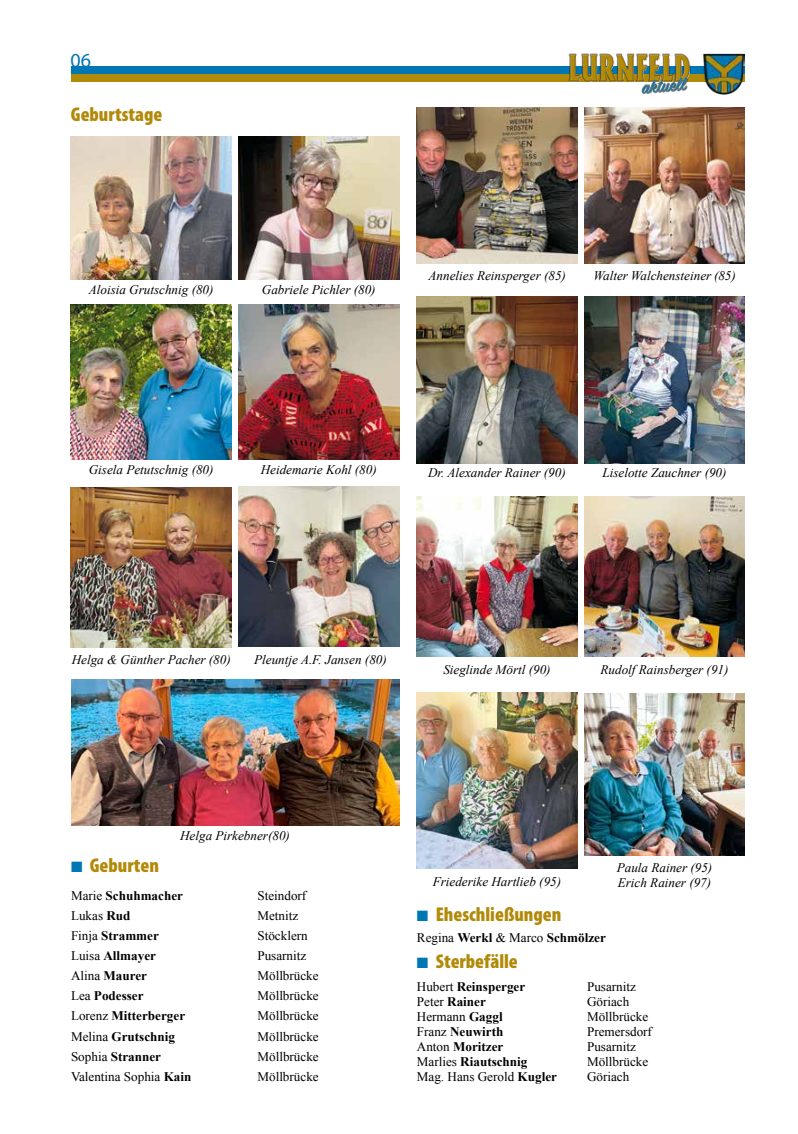
<style>
.page{position:relative;width:798px;height:1134px;background:#fff}
.page>*{position:absolute;margin:0;border:0;box-sizing:border-box;transform-origin:0 0}
.t1{font:900 condensed 20px "Myriad Pro";color:#b28a09}
.t2{font:20px "Myriad Pro";color:#0077b5}
.t3{font:italic 13.12px/15.8px "Times New Roman";color:#000}
.t4{font:13.12px "Times New Roman";color:#000}
.t5{font:700 13.12px "Times New Roman";color:#000}
.s1{color:#0077b5}
.s2{font-weight:400}
.s3{font-weight:700}
</style>
<div class="page">
<div style="left:71px;top:74px;width:673px;height:7px;background:#b28a09"></div>
<div style="left:71px;top:67px;width:673px;height:7px;background:#0077b5"></div>
<img style="left:718px;top:94px;width:12px;height:1px">
<img style="left:567px;top:53px;width:124px;height:41px">
<img style="left:702px;top:53px;width:42px;height:41px">
<img style="left:71px;top:136px;width:160px;height:144px">
<img style="left:238px;top:136px;width:161px;height:144px">
<img style="left:71px;top:304px;width:160px;height:155px">
<img style="left:238px;top:304px;width:161px;height:155px">
<img style="left:71px;top:488px;width:160px;height:159px">
<img style="left:238px;top:486px;width:161px;height:160px">
<img style="left:416px;top:107px;width:161px;height:157px">
<img style="left:584px;top:107px;width:160px;height:157px">
<img style="left:416px;top:692px;width:161px;height:177px">
<img style="left:584px;top:693px;width:160px;height:162px">
<img style="left:416px;top:296px;width:161px;height:167px">
<img style="left:584px;top:296px;width:160px;height:167px">
<img style="left:416px;top:497px;width:161px;height:160px">
<img style="left:584px;top:497px;width:160px;height:160px">
<img style="left:71px;top:679px;width:328px;height:146px">
<h1 class="t2" style="left:71px;top:48px;width:22px">06</h1>
<h1 class="t1" style="left:71px;top:102px;width:93px">Geburtstage</h1>
<p class="t3" style="left:89px;top:281px;width:126px">Aloisia Grutschnig (80)</p>
<p class="t3" style="left:262px;top:282px;width:115px">Gabriele Pichler (80)</p>
<p class="t3" style="left:428px;top:267px;width:139px">Annelies Reinsperger (85)</p>
<p class="t3" style="left:593px;top:267px;width:144px">Walter Walchensteiner (85)</p>
<p class="t3" style="left:89px;top:461px;width:126px">Gisela Petutschnig (80)</p>
<p class="t3" style="left:260px;top:461px;width:117px">Heidemarie Kohl (80)</p>
<p class="t3" style="left:428px;top:465px;width:139px">Dr. Alexander Rainer (90)</p>
<p class="t3" style="left:602px;top:465px;width:125px">Liselotte Zauchner (90)</p>
<p class="t3" style="left:72px;top:651px;width:160px">Helga &amp; Günther Pacher (80)</p>
<p class="t3" style="left:254px;top:651px;width:134px">Pleuntje A.F. Jansen (80)</p>
<p class="t3" style="left:443px;top:661px;width:109px">Sieglinde Mörtl (90)</p>
<p class="t3" style="left:600px;top:661px;width:129px">Rudolf Rainsberger (91)</p>
<p class="t3" style="left:180px;top:827px;width:111px">Helga Pirkebner(80)</p>
<h1 class="t1" style="left:71px;top:852px;width:90px"><span class="s1">■</span> Geburten</h1>
<p class="t5" style="left:71px;top:886px;width:113px"><span class="s2">Marie</span> Schuhmacher</p>
<p class="t4" style="left:257px;top:886px;width:50px">Steindorf</p>
<p class="t4" style="left:71px;top:906px;width:61px">Lukas <span class="s3">Rud</span></p>
<p class="t4" style="left:257px;top:906px;width:42px">Metnitz</p>
<p class="t5" style="left:71px;top:926px;width:89px"><span class="s2">Finja</span> Strammer</p>
<p class="t4" style="left:257px;top:927px;width:52px">Stöcklern</p>
<p class="t5" style="left:71px;top:946px;width:86px"><span class="s2">Luisa</span> Allmayer</p>
<p class="t4" style="left:257px;top:947px;width:50px">Pusarnitz</p>
<p class="t5" style="left:71px;top:967px;width:77px"><span class="s2">Alina</span> Maurer</p>
<p class="t4" style="left:257px;top:967px;width:63px">Möllbrücke</p>
<p class="t5" style="left:71px;top:987px;width:74px"><span class="s2">Lea</span> Podesser</p>
<p class="t4" style="left:257px;top:987px;width:63px">Möllbrücke</p>
<p class="t5" style="left:71px;top:1007px;width:116px"><span class="s2">Lorenz</span> Mitterberger</p>
<p class="t4" style="left:257px;top:1007px;width:63px">Möllbrücke</p>
<p class="t5" style="left:71px;top:1027px;width:105px"><span class="s2">Melina</span> Grutschnig</p>
<p class="t4" style="left:257px;top:1027px;width:63px">Möllbrücke</p>
<p class="t5" style="left:71px;top:1047px;width:92px"><span class="s2">Sophia</span> Stranner</p>
<p class="t4" style="left:257px;top:1047px;width:63px">Möllbrücke</p>
<p class="t4" style="left:71px;top:1067px;width:122px">Valentina Sophia <span class="s3">Kain</span></p>
<p class="t4" style="left:257px;top:1067px;width:63px">Möllbrücke</p>
<p class="t3" style="left:432px;top:873px;width:130px">Friederike Hartlieb (95)</p>
<p class="t3" style="left:616px;top:859px;width:97px">Paula Rainer (95)<br>Erich Rainer (97)</p>
<h1 class="t1" style="left:417px;top:902px;width:146px"><span class="s1">■</span> Eheschließungen</h1>
<p class="t5" style="left:417px;top:929px;width:190px"><span class="s2">Regina</span> Werkl <span class="s2">&amp; Marco</span> Schmölzer</p>
<h1 class="t1" style="left:417px;top:949px;width:102px"><span class="s1">■</span> Sterbefälle</h1>
<p class="t5" style="left:417px;top:977px;width:110px"><span class="s2">Hubert</span> Reinsperger</p>
<p class="t4" style="left:587px;top:977px;width:50px">Pusarnitz</p>
<p class="t5" style="left:417px;top:992px;width:70px"><span class="s2">Peter</span> Rainer</p>
<p class="t4" style="left:587px;top:992px;width:44px">Göriach</p>
<p class="t4" style="left:417px;top:1007px;width:87px">Hermann <span class="s3">Gaggl</span></p>
<p class="t4" style="left:587px;top:1007px;width:63px">Möllbrücke</p>
<p class="t5" style="left:417px;top:1022px;width:88px"><span class="s2">Franz</span> Neuwirth</p>
<p class="t4" style="left:587px;top:1022px;width:66px">Premersdorf</p>
<p class="t5" style="left:417px;top:1037px;width:88px"><span class="s2">Anton</span> Moritzer</p>
<p class="t4" style="left:587px;top:1037px;width:50px">Pusarnitz</p>
<p class="t5" style="left:417px;top:1052px;width:112px"><span class="s2">Marlies</span> Riautschnig</p>
<p class="t4" style="left:587px;top:1053px;width:63px">Möllbrücke</p>
<p class="t4" style="left:417px;top:1068px;width:141px">Mag. Hans Gerold <span class="s3">Kugler</span></p>
<p class="t4" style="left:587px;top:1068px;width:44px">Göriach</p>
</div>
